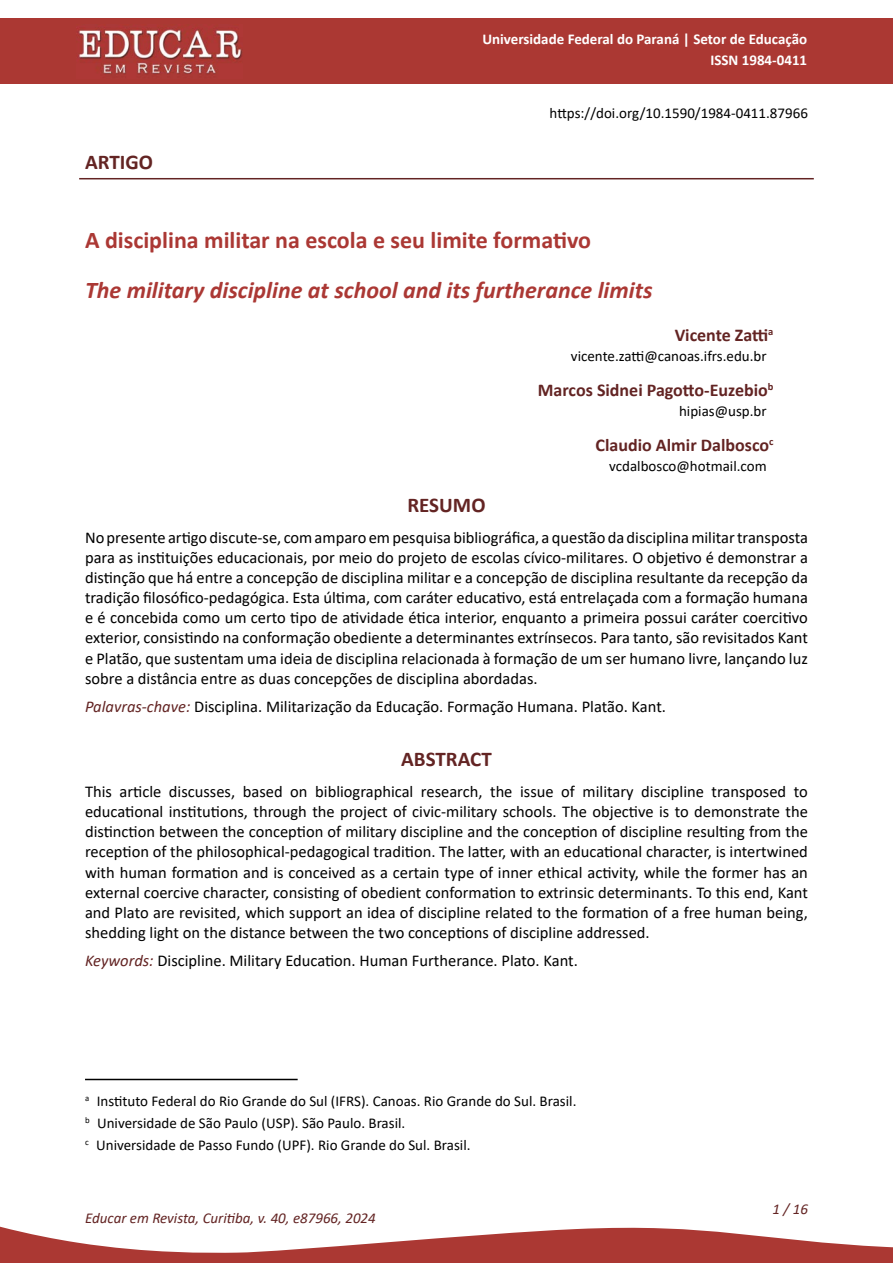
<style>
.page{position:relative;width:893px;height:1263px;background:#fff}
.page>*{position:absolute;margin:0;border:0;box-sizing:border-box;transform-origin:0 0}
._5-TÍTULO_ARTIGO_idiomas_secundários{font:italic 700 24px "Calibri";color:#ab3834}
._4-TÍTULO_ARTIGO_idioma_principal{font:700 24px "Calibri";color:#ab3834}
._11-TÍTULO_ABSTRACT{font:700 21px "Calibri";color:#632423}
._2-GÊNERO__Artigo_Dossiê{font:700 21px "Calibri";color:#632423}
._10-TÍTULO_RESUMO{font:700 21px "Calibri";color:#632423}
._6-AUTOR_nome{font:700 18px "Calibri";color:#632423}
._12-TEXTO_RESUMO_ABSTRACT{font:16.5px/20.1px "Calibri";color:#000;text-align:justify}
._13-PALAVRAS-CHAVE_KEYWORDS{font:16.5px "Calibri";color:#000}
._9-NOTA_AUTOR_2_e_3{font:15px "Calibri";color:#000}
._8-NOTA_AUTOR_1{font:15px "Calibri";color:#000}
._7-AUTOR_e-mail{font:15px "Calibri";color:#000}
.t1{font:700 15px "Calibri";color:#fff}
.t2{font:italic 15px "Calibri";color:#632423}
._1-DOI_primeira_pág{font:15px "Calibri";color:#000}
.s1{font-style:italic;color:#632423}
</style>
<div class="page">
<div style="left:0;top:18px;width:893px;height:66px;background:#ab3833"></div>
<svg style="left:0;top:1226px;width:893px;height:37px"></svg>
<hr style="left:79px;top:178px;width:735px;height:1px;background:#632423">
<img style="left:78px;top:29px;width:165px;height:45px">
<hr style="left:85px;top:1079px;width:213px;height:1px;background:#000">
<p class="t1" style="left:482px;top:28px;width:326px">Universidade Federal do Paraná | Setor de Educação</p>
<p class="t1" style="left:710px;top:49px;width:98px">ISSN 1984-0411</p>
<p class="_2-GÊNERO__Artigo_Dossiê" style="left:85px;top:147px;width:69px">ARTIGO</p>
<p class="_1-DOI_primeira_pág" style="left:550px;top:102px;width:260px">https://doi.org/10.1590/1984-0411.87966</p>
<p class="_4-TÍTULO_ARTIGO_idioma_principal" style="left:85px;top:223px;width:508px">A disciplina militar na escola e seu limite formativo</p>
<p class="_5-TÍTULO_ARTIGO_idiomas_secundários" style="left:85px;top:273px;width:569px">The military discipline at school and its furtherance limits</p>
<p class="_6-AUTOR_nome" style="left:675px;top:322px;width:100px">Vicente Zatti<sup>a</sup></p>
<p class="_7-AUTOR_e-mail" style="left:571px;top:345px;width:197px">vicente.zatti@canoas.ifrs.edu.br</p>
<p class="_6-AUTOR_nome" style="left:538px;top:377px;width:237px">Marcos Sidnei Pagotto-Euzebio<sup>b</sup></p>
<p class="_7-AUTOR_e-mail" style="left:679px;top:400px;width:89px">hipias@usp.br</p>
<p class="_6-AUTOR_nome" style="left:596px;top:433px;width:179px">Claudio Almir Dalbosco<sup>c</sup></p>
<p class="_7-AUTOR_e-mail" style="left:609px;top:455px;width:159px">vcdalbosco@hotmail.com</p>
<p class="_10-TÍTULO_RESUMO" style="left:407px;top:490px;width:80px">RESUMO</p>
<p class="_12-TEXTO_RESUMO_ABSTRACT" style="left:85px;top:527px;width:724px">No presente artigo discute-se, com amparo em pesquisa bibliográfica, a questão da disciplina militar transposta para as instituições educacionais, por meio do projeto de escolas cívico-militares. O objetivo é demonstrar a distinção que há entre a concepção de disciplina militar e a concepção de disciplina resultante da recepção da tradição filosófico-pedagógica. Esta última, com caráter educativo, está entrelaçada com a formação humana e é concebida como um certo tipo de atividade ética interior, enquanto a primeira possui caráter coercitivo exterior, consistindo na conformação obediente a determinantes extrínsecos. Para tanto, são revisitados Kant e Platão, que sustentam uma ideia de disciplina relacionada à formação de um ser humano livre, lançando luz sobre a distância entre as duas concepções de disciplina abordadas.</p>
<p class="_13-PALAVRAS-CHAVE_KEYWORDS" style="left:85px;top:695px;width:582px"><span class="s1">Palavras-chave:</span> Disciplina. Militarização da Educação. Formação Humana. Platão. Kant.</p>
<p class="_11-TÍTULO_ABSTRACT" style="left:401px;top:744px;width:92px">ABSTRACT</p>
<p class="_12-TEXTO_RESUMO_ABSTRACT" style="left:85px;top:781px;width:724px">This article discusses, based on bibliographical research, the issue of military discipline transposed to educational institutions, through the project of civic-military schools. The objective is to demonstrate the distinction between the conception of military discipline and the conception of discipline resulting from the reception of the philosophical-pedagogical tradition. The latter, with an educational character, is intertwined with human formation and is conceived as a certain type of inner ethical activity, while the former has an external coercive character, consisting of obedient conformation to extrinsic determinants. To this end, Kant and Plato are revisited, which support an idea of discipline related to the formation of a free human being, shedding light on the distance between the two conceptions of discipline addressed.</p>
<p class="_13-PALAVRAS-CHAVE_KEYWORDS" style="left:85px;top:949px;width:494px"><span class="s1">Keywords:</span> Discipline. Military Education. Human Furtherance. Plato. Kant.</p>
<p class="_8-NOTA_AUTOR_1" style="left:85px;top:1090px;width:493px"><sup>a</sup> Instituto Federal do Rio Grande do Sul (IFRS). Canoas. Rio Grande do Sul. Brasil.</p>
<p class="_9-NOTA_AUTOR_2_e_3" style="left:85px;top:1112px;width:322px"><sup>b</sup> Universidade de São Paulo (USP). São Paulo. Brasil.</p>
<p class="_9-NOTA_AUTOR_2_e_3" style="left:85px;top:1135px;width:387px"><sup>c</sup> Universidade de Passo Fundo (UPF). Rio Grande do Sul. Brasil.</p>
<p class="t2" style="left:85px;top:1208px;width:292px">Educar em Revista, Curitiba, v. 40, e87966, 2024</p>
<p class="t2" style="left:772px;top:1198px;width:37px">1 / 16</p>
</div>
